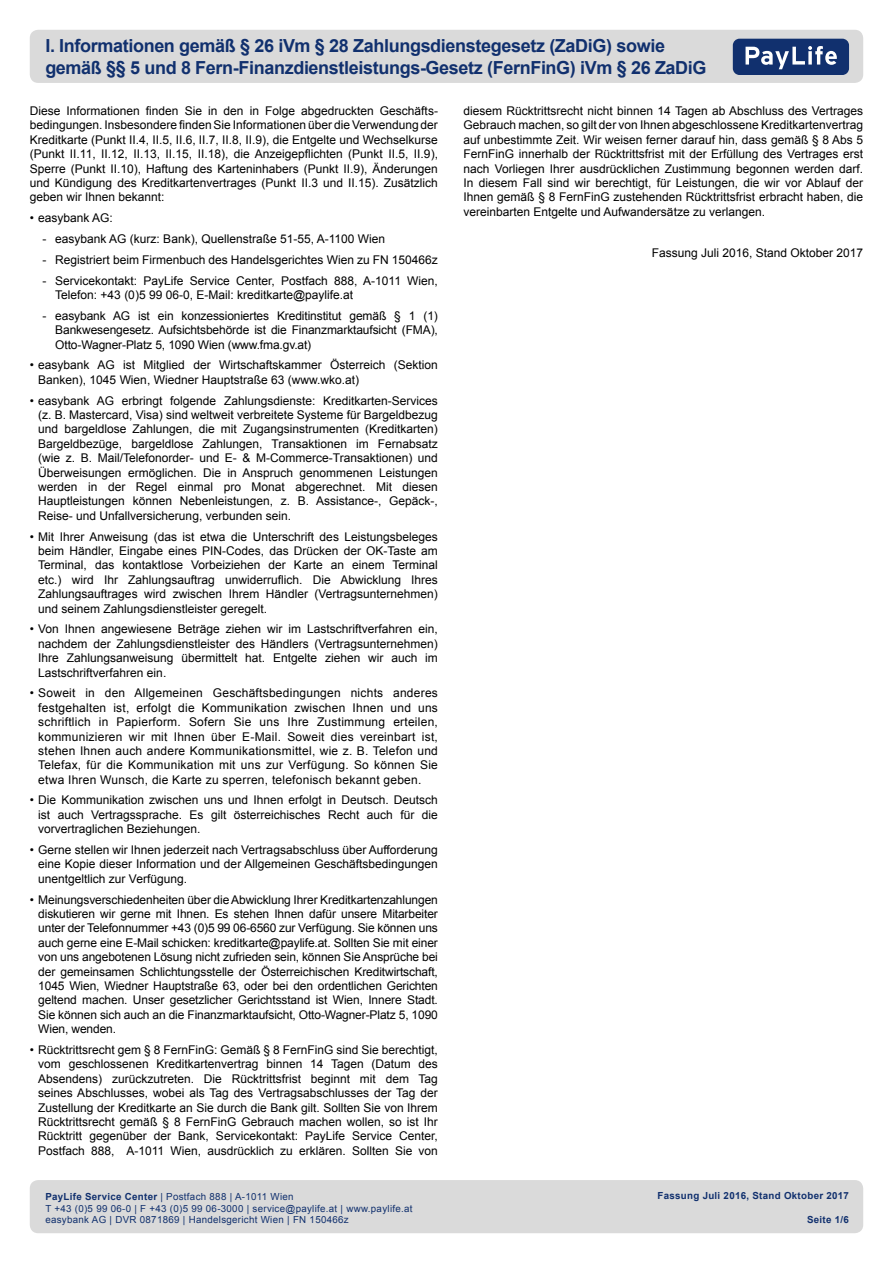
<style>
.page{position:relative;width:893px;height:1263px;background:#fff}
.page>*{position:absolute;margin:0;border:0;box-sizing:border-box;transform-origin:0 0}
.t1{font:700 18px/21.6px "Arial";letter-spacing:-.02em;color:#11306e}
.t2{font:12px/14.4px "Arial";color:#000;text-align:justify}
.t3{font:9.75px/11.7px "Arial";letter-spacing:.03em;color:#11306e}
.t4{font:700 9.75px "Arial";letter-spacing:.03em;color:#11306e}
.s1{font-weight:700}
</style>
<div class="page">
<div style="left:30px;top:1180px;width:833px;height:53px;background:#dadada;border-radius:9px"></div>
<div style="left:30px;top:30px;width:833px;height:53px;background:#dadada;border-radius:9px"></div>
<div style="left:733px;top:39px;width:116px;height:36px;background:#11306e;border-radius:7px"></div>
<svg style="left:745px;top:46px;width:92px;height:23px"></svg>
<h1 class="t1" style="left:45px;top:36px;width:663px">I. Informationen gemäß § 26 iVm § 28 Zahlungsdienstegesetz (ZaDiG) sowie gemäß §§ 5 und 8 Fern-Finanzdienstleistungs-Gesetz (FernFinG) iVm § 26 ZaDiG</h1>
<p class="t2" style="left:30px;top:104px;width:410px">Diese Informationen finden Sie in den in Folge abgedruckten Geschäfts&shy;bedingungen. Insbesondere finden Sie Informationen über die Verwendung der Kreditkarte (Punkt II.4, II.5, II.6, II.7, II.8, II.9), die Entgelte und Wechselkurse (Punkt II.11, II.12, II.13, II.15, II.18), die Anzeigepflichten (Punkt II.5, II.9), Sperre (Punkt II.10), Haftung des Karteninhabers (Punkt II.9), Änderungen und Kündigung des Kreditkartenvertrages (Punkt II.3 und II.15). Zusätzlich geben wir Ihnen bekannt:</p>
<p class="t2" style="left:30px;top:211px;width:85px">• easybank AG:</p>
<p class="t2" style="left:43px;top:232px;width:344px">- easybank AG (kurz: Bank), Quellenstraße 51-55, A-1100 Wien</p>
<p class="t2" style="left:43px;top:252px;width:397px">- Registriert beim Firmenbuch des Handelsgerichtes Wien zu FN 150466z</p>
<p class="t2" style="left:55px;top:273px;width:384px;text-indent:-13px">- Servicekontakt: PayLife Service Center, Postfach 888, A-1011 Wien,<br>Telefon: +43 (0)5 99 06-0, E-Mail: kreditkarte@paylife.at</p>
<p class="t2" style="left:55px;top:308px;width:384px;text-indent:-13px">- easybank AG ist ein konzessioniertes Kreditinstitut gemäß § 1 (1)<br>Bankwesengesetz. Aufsichtsbehörde ist die Finanzmarktaufsicht (FMA), Otto-Wagner-Platz 5, 1090 Wien (www.fma.gv.at)</p>
<p class="t2" style="left:38px;top:358px;width:401px;text-indent:-9px">• easybank AG ist Mitglied der Wirtschaftskammer Österreich (Sektion<br>Banken), 1045 Wien, Wiedner Hauptstraße 63 (www.wko.at)</p>
<p class="t2" style="left:38px;top:393px;width:401px;text-indent:-9px">• easybank AG erbringt folgende Zahlungsdienste: Kreditkarten-Services (z. B. Mastercard, Visa) sind weltweit verbreitete Systeme für Bargeldbezug und bargeldlose Zahlungen, die mit Zugangsinstrumenten (Kreditkarten)<br>Bargeldbezüge, bargeldlose Zahlungen, Transaktionen im Fernabsatz (wie z. B. Mail/Telefonorder- und E- &amp; M-Commerce-Transaktionen) und Überweisungen ermöglichen. Die in Anspruch genommenen Leistungen werden in der Regel einmal pro Monat abgerechnet. Mit diesen Hauptleistungen können Nebenleistungen, z. B. Assistance-, Gepäck-, Reise- und Unfallversicherung, verbunden sein.</p>
<p class="t2" style="left:38px;top:529px;width:401px;text-indent:-9px">• Mit Ihrer Anweisung (das ist etwa die Unterschrift des Leistungsbeleges beim Händler, Eingabe eines PIN-Codes, das Drücken der OK-Taste am Terminal, das kontaktlose Vorbeiziehen der Karte an einem Terminal etc.) wird Ihr Zahlungsauftrag unwiderruflich. Die Abwicklung Ihres Zahlungsauftrages wird zwischen Ihrem Händler (Vertragsunternehmen) und seinem Zahlungsdienstleister geregelt.</p>
<p class="t2" style="left:38px;top:622px;width:401px;text-indent:-9px">• Von Ihnen angewiesene Beträge ziehen wir im Lastschriftverfahren ein, nachdem der Zahlungsdienstleister des Händlers (Vertragsunternehmen)<br>Ihre Zahlungsanweisung übermittelt hat. Entgelte ziehen wir auch im Lastschriftverfahren ein.</p>
<p class="t2" style="left:38px;top:686px;width:401px;text-indent:-9px">• Soweit in den Allgemeinen Geschäftsbedingungen nichts anderes festgehalten ist, erfolgt die Kommunikation zwischen Ihnen und uns schriftlich in Papierform. Sofern Sie uns Ihre Zustimmung erteilen, kommunizieren wir mit Ihnen über E-Mail. Soweit dies vereinbart ist, stehen Ihnen auch andere Kommunikationsmittel, wie z. B. Telefon und Telefax, für die Kommunikation mit uns zur Verfügung. So können Sie etwa Ihren Wunsch, die Karte zu sperren, telefonisch bekannt geben.</p>
<p class="t2" style="left:38px;top:793px;width:401px;text-indent:-9px">• Die Kommunikation zwischen uns und Ihnen erfolgt in Deutsch. Deutsch ist auch Vertragssprache. Es gilt österreichisches Recht auch für die vorvertraglichen Beziehungen.</p>
<p class="t2" style="left:38px;top:843px;width:401px;text-indent:-9px">• Gerne stellen wir Ihnen jederzeit nach Vertragsabschluss über Aufforderung eine Kopie dieser Information und der Allgemeinen Geschäftsbedingungen unentgeltlich zur Verfügung.</p>
<p class="t2" style="left:38px;top:892px;width:401px;text-indent:-9px">• Meinungsverschiedenheiten über die Abwicklung Ihrer Kreditkartenzahlungen diskutieren wir gerne mit Ihnen. Es stehen Ihnen dafür unsere Mitarbeiter unter der Telefonnummer +43 (0)5 99 06-6560 zur Verfügung. Sie können uns auch gerne eine E-Mail schicken: kreditkarte@paylife.at. Sollten Sie mit einer von uns angebotenen Lösung nicht zufrieden sein, können Sie Ansprüche bei der gemeinsamen Schlichtungsstelle der Österreichischen Kreditwirtschaft, 1045 Wien, Wiedner Hauptstraße 63, oder bei den ordentlichen Gerichten geltend machen. Unser gesetzlicher Gerichtsstand ist Wien, Innere Stadt.<br>Sie können sich auch an die Finanzmarktaufsicht, Otto-Wagner-Platz 5, 1090<br>Wien, wenden.</p>
<p class="t2" style="left:38px;top:1043px;width:401px;text-indent:-9px">• Rücktrittsrecht gem § 8 FernFinG: Gemäß § 8 FernFinG sind Sie berechtigt, vom geschlossenen Kreditkartenvertrag binnen 14 Tagen (Datum des Absendens) zurückzutreten. Die Rücktrittsfrist beginnt mit dem Tag seines Abschlusses, wobei als Tag des Vertragsabschlusses der Tag der Zustellung der Kreditkarte an Sie durch die Bank gilt. Sollten Sie von Ihrem Rücktrittsrecht gemäß § 8 FernFinG Gebrauch machen wollen, so ist Ihr Rücktritt gegenüber der Bank, Servicekontakt: PayLife Service Center, Postfach 888, A-1011 Wien, ausdrücklich zu erklären. Sollten Sie von</p>
<p class="t2" style="left:463px;top:104px;width:401px">diesem Rücktrittsrecht nicht binnen 14 Tagen ab Abschluss des Vertrages Gebrauch machen, so gilt der von Ihnen abgeschlossene Kreditkartenvertrag auf unbestimmte Zeit. Wir weisen ferner darauf hin, dass gemäß § 8 Abs 5<br>FernFinG innerhalb der Rücktrittsfrist mit der Erfüllung des Vertrages erst nach Vorliegen Ihrer ausdrücklichen Zustimmung begonnen werden darf.<br>In diesem Fall sind wir berechtigt, für Leistungen, die wir vor Ablauf der Ihnen gemäß § 8 FernFinG zustehenden Rücktrittsfrist erbracht haben, die vereinbarten Entgelte und Aufwandersätze zu verlangen.</p>
<p class="t2" style="left:652px;top:246px;width:213px">Fassung Juli 2016, Stand Oktober 2017</p>
<p class="t3" style="left:45px;top:1191px;width:369px"><span class="s1">PayLife Service Center</span> | Postfach 888 | A-1011 Wien<br>T +43 (0)5 99 06-0 | F +43 (0)5 99 06-3000 | service@paylife.at | www.paylife.at easybank AG | DVR 0871869 | Handelsgericht Wien | FN 150466z</p>
<p class="t4" style="left:657px;top:1189px;width:193px">Fassung Juli 2016, Stand Oktober 2017</p>
<p class="t4" style="left:807px;top:1213px;width:43px">Seite 1/6</p>
</div>
